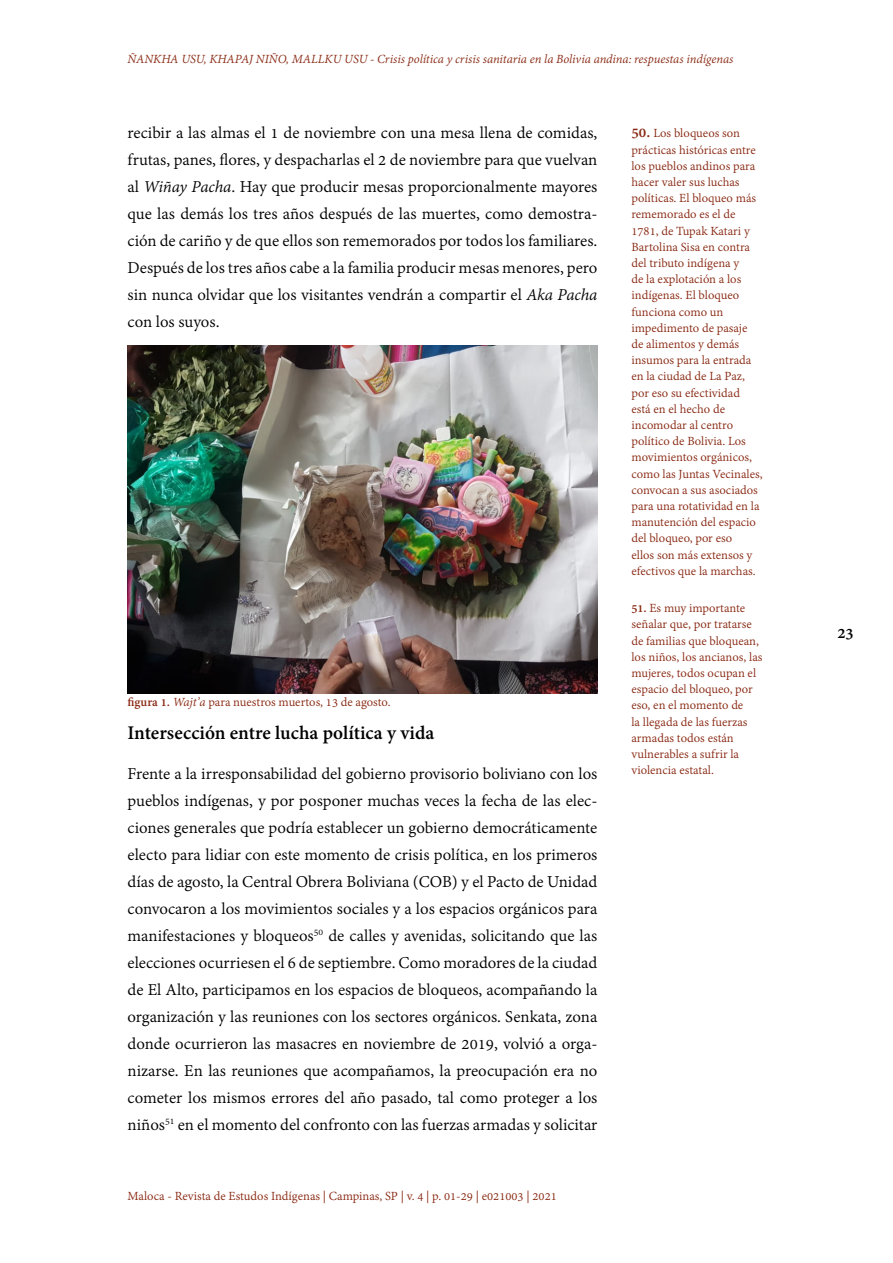
<style>
.page{position:relative;width:893px;height:1263px;background:#fff}
.page>*{position:absolute;margin:0;border:0;box-sizing:border-box;transform-origin:0 0}
.t1{font:700 21px "Adobe Devanagari";color:#000}
.t2{font:18px/27px "Adobe Devanagari";color:#000;text-align:justify}
.t3{font:700 18px "Adobe Devanagari";color:#000}
.t4{font:13.5px/16.2px "Adobe Devanagari";color:#892913}
.t5{font:italic 13.5px "Adobe Devanagari";letter-spacing:-.005em;color:#892913}
.s1{font-style:italic}
.s2{font-weight:700}
.s3{font-weight:700;font-size:16.5px}
</style>
<div class="page">
<img style="left:128px;top:346px;width:469px;height:347px">
<p class="t5" style="left:128px;top:51px;width:607px">ÑANKHA USU, KHAPAJ NIÑO, MALLKU USU - Crisis política y crisis sanitaria en la Bolivia andina: respuestas indígenas</p>
<p class="t2" style="left:128px;top:121px;width:471px">recibir a las almas el 1 de noviembre con una mesa llena de comidas, frutas, panes, flores, y despacharlas el 2 de noviembre para que vuelvan al <span class="s1">Wiñay Pacha</span>. Hay que producir mesas proporcionalmente mayores que las demás los tres años después de las muertes, como demostra&shy;ción de cariño y de que ellos son rememorados por todos los familiares.<br>Después de los tres años cabe a la familia producir mesas menores, pero sin nunca olvidar que los visitantes vendrán a compartir el <span class="s1">Aka Pacha </span>con los suyos.</p>
<p class="t4" style="left:128px;top:695px;width:265px"><span class="s2">figura 1.</span> <span class="s1">Wajt’a</span> para nuestros muertos, 13 de agosto.</p>
<p class="t1" style="left:128px;top:721px;width:308px">Intersección entre lucha política y vida</p>
<p class="t2" style="left:128px;top:762px;width:471px">Frente a la irresponsabilidad del gobierno provisorio boliviano con los pueblos indígenas, y por posponer muchas veces la fecha de las elec&shy;ciones generales que podría establecer un gobierno democráticamente electo para lidiar con este momento de crisis política, en los primeros días de agosto, la Central Obrera Boliviana (COB) y el Pacto de Unidad convocaron a los movimientos sociales y a los espacios orgánicos para manifestaciones y bloqueos<sup>50</sup> de calles y avenidas, solicitando que las elecciones ocurriesen el 6 de septiembre. Como moradores de la ciudad de El Alto, participamos en los espacios de bloqueos, acompañando la organización y las reuniones con los sectores orgánicos. Senkata, zona donde ocurrieron las masacres en noviembre de 2019, volvió a orga&shy;nizarse. En las reuniones que acompañamos, la preocupación era no cometer los mismos errores del año pasado, tal como proteger a los niños<sup>51</sup> en el momento del confronto con las fuerzas armadas y solicitar</p>
<p class="t4" style="left:128px;top:1189px;width:431px">Maloca - Revista de Estudos Indígenas | Campinas, SP | v. 4 | p. 01-29 | e021003 | 2021</p>
<p class="t4" style="left:631px;top:126px;width:133px"><span class="s3">50.</span> Los bloqueos son prácticas históricas entre los pueblos andinos para hacer valer sus luchas políticas. El bloqueo más rememorado es el de<br>1781, de Tupak Katari y<br>Bartolina Sisa en contra del tributo indígena y<br>de la explotación a los indígenas. El bloqueo funciona como un impedimento de pasaje de alimentos y demás insumos para la entrada en la ciudad de La Paz, por eso su efectividad está en el hecho de incomodar al centro político de Bolivia. Los movimientos orgánicos, como las Juntas Vecinales, convocan a sus asociados para una rotatividad en la manutención del espacio del bloqueo, por eso<br>ellos son más extensos y efectivos que la marchas.</p>
<p class="t4" style="left:631px;top:601px;width:133px"><span class="s2">51.</span> Es muy importante señalar que, por tratarse de familias que bloquean, los niños, los ancianos, las mujeres, todos ocupan el espacio del bloqueo, por eso, en el momento de<br>la llegada de las fuerzas armadas todos están vulnerables a sufrir la violencia estatal.</p>
<p class="t3" style="left:837px;top:622px;width:18px">23</p>
</div>
